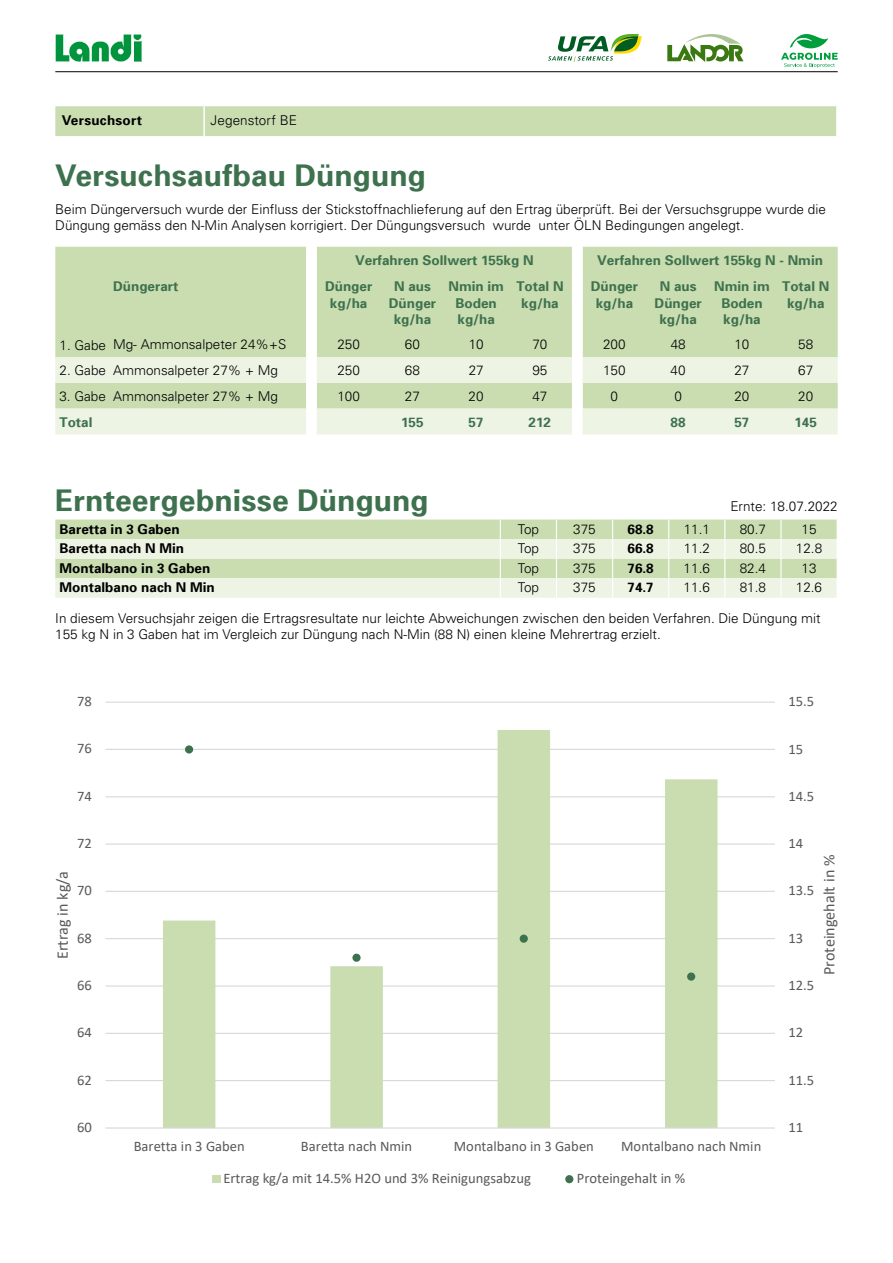
<style>
.page{position:relative;width:893px;height:1263px;background:#fff}
.page>*{position:absolute;margin:0;border:0;box-sizing:border-box;transform-origin:0 0}
.t1{font:700 30px "Univers 65";letter-spacing:.005em;color:#3e714d}
.t2{font:16.2px "Calibri";color:#595959}
.t3{font:14.55px "Calibri";color:#595959}
.t4{font:300 13.5px/16.5px "Univers";color:#000}
.t5{font:700 13.5px/16.5px "Univers 65";color:#3e714d;text-align:center}
.t6{font:700 13.5px "Univers 65";color:#000}
.t7{font:700 13.5px "Univers 65";letter-spacing:.02em;color:#000}
</style>
<div class="page">
<hr style="left:55px;top:71px;width:783px;height:1px;background:#000">
<svg style="left:55px;top:34px;width:87px;height:28px"></svg>
<svg style="left:667px;top:34px;width:76px;height:28px"></svg>
<svg style="left:548px;top:34px;width:94px;height:28px"></svg>
<svg style="left:781px;top:34px;width:57px;height:34px"></svg>
<div style="left:55px;top:106px;width:781px;height:30px;background:#c9ddb1"></div>
<hr style="left:203px;top:106px;width:2px;height:30px;background:#fff">
<div style="left:55px;top:247px;width:783px;height:110px;background:#c9ddb1"></div>
<svg style="left:306px;top:247px;width:277px;height:110px;background:#cddfb7"></svg>
<svg style="left:55px;top:357px;width:783px;height:77px;background:#e2ecd4"></svg>
<div style="left:55px;top:519px;width:782px;height:20px;background:#c9ddb1"></div>
<svg style="left:55px;top:539px;width:782px;height:59px;background:#e1ecd3"></svg>
<hr style="left:780px;top:519px;width:2px;height:20px;background:#fff">
<hr style="left:780px;top:539px;width:2px;height:20px;background:#fff">
<svg style="left:780px;top:559px;width:2px;height:19px"></svg>
<svg style="left:500px;top:519px;width:1px;height:79px"></svg>
<svg style="left:556px;top:519px;width:1px;height:79px"></svg>
<svg style="left:612px;top:519px;width:1px;height:79px"></svg>
<svg style="left:668px;top:519px;width:1px;height:79px"></svg>
<svg style="left:724px;top:519px;width:1px;height:79px"></svg>
<hr style="left:780px;top:578px;width:2px;height:20px;background:#fff">
<hr style="left:106px;top:1080px;width:669px;height:1px;background:#d9d9d9">
<hr style="left:106px;top:1033px;width:669px;height:1px;background:#d9d9d9">
<hr style="left:106px;top:985px;width:669px;height:2px;background:#d9d9d9">
<hr style="left:106px;top:938px;width:669px;height:1px;background:#d9d9d9">
<hr style="left:106px;top:891px;width:669px;height:1px;background:#d9d9d9">
<hr style="left:106px;top:843px;width:669px;height:2px;background:#d9d9d9">
<hr style="left:106px;top:796px;width:669px;height:1px;background:#d9d9d9">
<hr style="left:106px;top:749px;width:669px;height:1px;background:#d9d9d9">
<hr style="left:106px;top:701px;width:669px;height:2px;background:#d9d9d9">
<svg style="left:163px;top:730px;width:554px;height:397px"></svg>
<hr style="left:106px;top:1127px;width:669px;height:1px;background:#d9d9d9">
<div style="left:185px;top:745px;width:8px;height:8px;background:#3e714d;border-radius:50%"></div>
<div style="left:352px;top:954px;width:9px;height:8px;background:#3e714d;border-radius:50%"></div>
<div style="left:520px;top:934px;width:8px;height:9px;background:#3e714d;border-radius:50%"></div>
<div style="left:687px;top:972px;width:8px;height:9px;background:#3e714d;border-radius:50%"></div>
<div style="left:212px;top:1175px;width:8px;height:8px;background:#c9ddb1"></div>
<div style="left:565px;top:1175px;width:8px;height:8px;background:#3e714d;border-radius:50%"></div>
<p class="t7" style="left:62px;top:111px;width:82px">Versuchsort</p>
<p class="t4" style="left:211px;top:112px;width:88px">Jegenstorf BE</p>
<h1 class="t1" style="left:55px;top:157px;width:372px">Versuchsaufbau Düngung</h1>
<p class="t4" style="left:55px;top:201px;width:772px">Beim Düngerversuch wurde der Einfluss der Stickstoffnachlieferung auf den Ertrag überprüft. Bei der Versuchsgruppe wurde die<br>Düngung gemäss den N-Min Analysen korrigiert. Der Düngungsversuch wurde unter ÖLN Bedingungen angelegt.</p>
<p class="t5" style="left:355px;top:252px;width:180px">Verfahren Sollwert 155kg N</p>
<p class="t5" style="left:597px;top:252px;width:227px">Verfahren Sollwert 155kg N - Nmin</p>
<p class="t5" style="left:113px;top:278px;width:67px">Düngerart</p>
<p class="t5" style="left:325px;top:278px;width:49px">Dünger kg/ha</p>
<p class="t5" style="left:389px;top:278px;width:49px">N aus<br>Dünger kg/ha</p>
<p class="t5" style="left:448px;top:278px;width:57px">Nmin im<br>Boden kg/ha</p>
<p class="t5" style="left:516px;top:278px;width:49px">Total N kg/ha</p>
<p class="t5" style="left:591px;top:278px;width:49px">Dünger kg/ha</p>
<p class="t5" style="left:655px;top:278px;width:49px">N aus<br>Dünger kg/ha</p>
<p class="t5" style="left:714px;top:278px;width:57px">Nmin im<br>Boden kg/ha</p>
<p class="t5" style="left:782px;top:278px;width:49px">Total N kg/ha</p>
<p class="t4" style="left:60px;top:336px;width:228px">1. Gabe Mg- Ammonsalpeter 24%+S</p>
<p class="t4" style="left:337px;top:336px;width:24px">250</p>
<p class="t4" style="left:405px;top:336px;width:17px">60</p>
<p class="t4" style="left:469px;top:336px;width:17px">10</p>
<p class="t4" style="left:532px;top:336px;width:17px">70</p>
<p class="t4" style="left:603px;top:336px;width:24px">200</p>
<p class="t4" style="left:671px;top:336px;width:17px">48</p>
<p class="t4" style="left:734px;top:336px;width:17px">10</p>
<p class="t4" style="left:798px;top:336px;width:17px">58</p>
<p class="t4" style="left:60px;top:362px;width:220px">2. Gabe Ammonsalpeter 27% + Mg</p>
<p class="t4" style="left:337px;top:362px;width:24px">250</p>
<p class="t4" style="left:405px;top:362px;width:17px">68</p>
<p class="t4" style="left:469px;top:362px;width:17px">27</p>
<p class="t4" style="left:532px;top:362px;width:17px">95</p>
<p class="t4" style="left:603px;top:362px;width:24px">150</p>
<p class="t4" style="left:671px;top:362px;width:17px">40</p>
<p class="t4" style="left:734px;top:362px;width:17px">27</p>
<p class="t4" style="left:798px;top:362px;width:17px">67</p>
<p class="t4" style="left:59px;top:388px;width:220px">3. Gabe Ammonsalpeter 27% + Mg</p>
<p class="t4" style="left:337px;top:388px;width:24px">100</p>
<p class="t4" style="left:405px;top:388px;width:17px">27</p>
<p class="t4" style="left:469px;top:388px;width:17px">20</p>
<p class="t4" style="left:532px;top:388px;width:17px">47</p>
<p class="t4" style="left:611px;top:388px;width:9px">0</p>
<p class="t4" style="left:674px;top:388px;width:9px">0</p>
<p class="t4" style="left:734px;top:388px;width:17px">20</p>
<p class="t4" style="left:798px;top:388px;width:17px">20</p>
<p class="t5" style="left:59px;top:414px;width:35px">Total</p>
<p class="t5" style="left:401px;top:413px;width:24px">155</p>
<p class="t5" style="left:469px;top:413px;width:17px">57</p>
<p class="t5" style="left:529px;top:413px;width:24px">212</p>
<p class="t5" style="left:671px;top:413px;width:17px">88</p>
<p class="t5" style="left:734px;top:413px;width:17px">57</p>
<p class="t5" style="left:794px;top:413px;width:24px">145</p>
<h1 class="t1" style="left:55px;top:481px;width:375px">Ernteergebnisse Düngung</h1>
<p class="t4" style="left:730px;top:498px;width:109px">Ernte: 18.07.2022</p>
<p class="t6" style="left:60px;top:520px;width:122px">Baretta in 3 Gaben</p>
<p class="t4" style="left:518px;top:520px;width:23px">Top</p>
<p class="t4" style="left:573px;top:520px;width:24px">375</p>
<p class="t6" style="left:627px;top:520px;width:28px">68.8</p>
<p class="t4" style="left:684px;top:520px;width:28px">11.1</p>
<p class="t4" style="left:740px;top:520px;width:28px">80.7</p>
<p class="t4" style="left:801px;top:520px;width:17px">15</p>
<p class="t6" style="left:60px;top:540px;width:126px">Baretta nach N Min</p>
<p class="t4" style="left:518px;top:540px;width:23px">Top</p>
<p class="t4" style="left:573px;top:540px;width:24px">375</p>
<p class="t6" style="left:627px;top:540px;width:28px">66.8</p>
<p class="t4" style="left:684px;top:540px;width:28px">11.2</p>
<p class="t4" style="left:740px;top:540px;width:28px">80.5</p>
<p class="t4" style="left:796px;top:540px;width:28px">12.8</p>
<p class="t6" style="left:60px;top:559px;width:152px">Montalbano in 3 Gaben</p>
<p class="t4" style="left:518px;top:560px;width:23px">Top</p>
<p class="t4" style="left:573px;top:560px;width:24px">375</p>
<p class="t6" style="left:627px;top:559px;width:28px">76.8</p>
<p class="t4" style="left:684px;top:560px;width:28px">11.6</p>
<p class="t4" style="left:740px;top:560px;width:28px">82.4</p>
<p class="t4" style="left:801px;top:560px;width:17px">13</p>
<p class="t6" style="left:60px;top:579px;width:157px">Montalbano nach N Min</p>
<p class="t4" style="left:518px;top:579px;width:23px">Top</p>
<p class="t4" style="left:573px;top:579px;width:24px">375</p>
<p class="t6" style="left:627px;top:579px;width:28px">74.7</p>
<p class="t4" style="left:684px;top:579px;width:28px">11.6</p>
<p class="t4" style="left:740px;top:579px;width:28px">81.8</p>
<p class="t4" style="left:796px;top:579px;width:28px">12.6</p>
<p class="t4" style="left:55px;top:610px;width:767px">In diesem Versuchsjahr zeigen die Ertragsresultate nur leichte Abweichungen zwischen den beiden Verfahren. Die Düngung mit<br>155 kg N in 3 Gaben hat im Vergleich zur Düngung nach N-Min (88 N) einen kleine Mehrertrag erzielt.</p>
<p class="t3" style="left:77px;top:691px;width:16px">78</p>
<p class="t3" style="left:788px;top:691px;width:27px">15.5</p>
<p class="t3" style="left:77px;top:738px;width:16px">76</p>
<p class="t3" style="left:788px;top:739px;width:16px">15</p>
<p class="t3" style="left:77px;top:786px;width:16px">74</p>
<p class="t3" style="left:788px;top:786px;width:27px">14.5</p>
<p class="t3" style="left:77px;top:833px;width:16px">72</p>
<p class="t3" style="left:788px;top:833px;width:16px">14</p>
<p class="t2" style="left:51px;top:959px;width:90px;rotate:-90deg">Ertrag in kg/a</p>
<p class="t3" style="left:77px;top:880px;width:16px">70</p>
<p class="t3" style="left:77px;top:928px;width:16px">68</p>
<p class="t3" style="left:788px;top:880px;width:27px">13.5</p>
<p class="t3" style="left:788px;top:928px;width:16px">13</p>
<p class="t2" style="left:818px;top:975px;width:122px;rotate:-90deg">Proteingehalt in %</p>
<p class="t3" style="left:77px;top:975px;width:16px">66</p>
<p class="t3" style="left:788px;top:975px;width:27px">12.5</p>
<p class="t3" style="left:77px;top:1022px;width:16px">64</p>
<p class="t3" style="left:788px;top:1022px;width:16px">12</p>
<p class="t3" style="left:77px;top:1070px;width:16px">62</p>
<p class="t3" style="left:788px;top:1070px;width:27px">11.5</p>
<p class="t3" style="left:77px;top:1117px;width:16px">60</p>
<p class="t3" style="left:788px;top:1117px;width:16px">11</p>
<p class="t3" style="left:134px;top:1136px;width:113px">Baretta in 3 Gaben</p>
<p class="t3" style="left:301px;top:1136px;width:113px">Baretta nach Nmin</p>
<p class="t3" style="left:454px;top:1136px;width:142px">Montalbano in 3 Gaben</p>
<p class="t3" style="left:621px;top:1136px;width:142px">Montalbano nach Nmin</p>
<p class="t3" style="left:223px;top:1168px;width:309px">Ertrag kg/a mit 14.5% H2O und 3% Reinigungsabzug</p>
<p class="t3" style="left:577px;top:1168px;width:110px">Proteingehalt in %</p>
</div>
